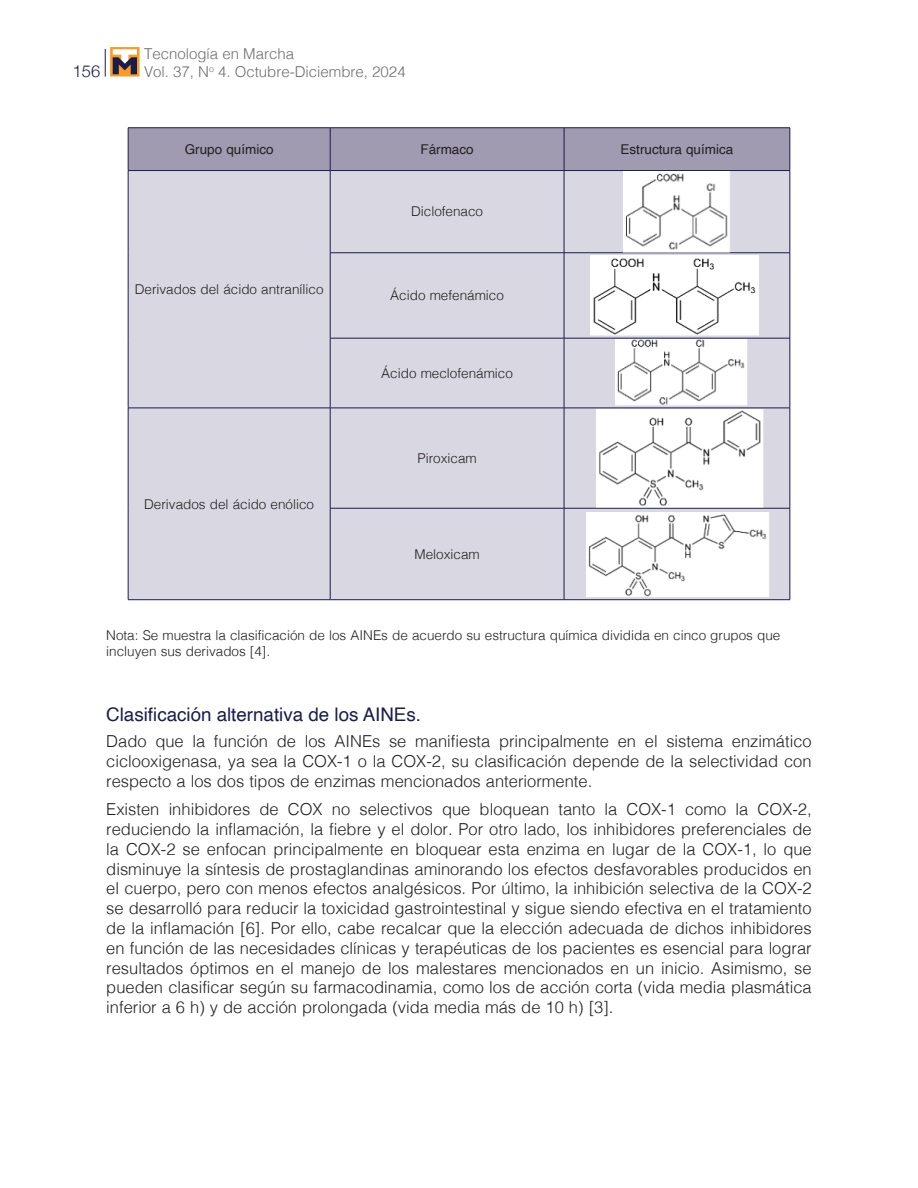
<style>
.page{position:relative;width:918px;height:1188px;background:#fff}
.page>*{position:absolute;margin:0;border:0;box-sizing:border-box;transform-origin:0 0}
.t1{font:18.75px "Helvetica";color:#1a1c4c}
.t2{font:300 16.5px/19.8px "Helvetica";color:#231f20;text-align:justify}
.t3{font:300 16.5px "Helvetica Neue";color:#1a1c4c}
.t4{font:300 15px/18px "Helvetica";color:#6c6d70}
.t5{font:300 13.5px/16.2px "Helvetica";color:#231f20}
.t6{font:13.5px "Helvetica";color:#231f20}
</style>
<div class="page">
<svg style="left:105px;top:49px;width:1px;height:28px"></svg>
<svg style="left:110px;top:47px;width:30px;height:30px"></svg>
<svg style="left:113px;top:49px;width:24px;height:25px"></svg>
<div style="left:129px;top:128px;width:661px;height:42px;background:#a09bb0"></div>
<div style="left:129px;top:171px;width:661px;height:428px;background:#d9d7e1"></div>
<hr style="left:128px;top:127px;width:202px;height:1px;background:#1a1c4c">
<hr style="left:128px;top:128px;width:1px;height:42px;background:#1a1c4c">
<hr style="left:330px;top:127px;width:234px;height:1px;background:#1a1c4c">
<hr style="left:330px;top:128px;width:1px;height:42px;background:#1a1c4c">
<hr style="left:564px;top:127px;width:226px;height:1px;background:#1a1c4c">
<hr style="left:564px;top:128px;width:1px;height:42px;background:#1a1c4c">
<hr style="left:790px;top:128px;width:1px;height:42px;background:#1a1c4c">
<hr style="left:128px;top:170px;width:202px;height:1px;background:#1a1c4c">
<hr style="left:128px;top:171px;width:1px;height:82px;background:#1a1c4c">
<hr style="left:330px;top:170px;width:234px;height:1px;background:#1a1c4c">
<hr style="left:330px;top:171px;width:1px;height:82px;background:#1a1c4c">
<hr style="left:564px;top:170px;width:226px;height:1px;background:#1a1c4c">
<hr style="left:564px;top:171px;width:1px;height:82px;background:#1a1c4c">
<hr style="left:790px;top:171px;width:1px;height:82px;background:#1a1c4c">
<hr style="left:128px;top:253px;width:1px;height:85px;background:#1a1c4c">
<hr style="left:330px;top:252px;width:234px;height:1px;background:#1a1c4c">
<hr style="left:330px;top:253px;width:1px;height:85px;background:#1a1c4c">
<hr style="left:564px;top:252px;width:226px;height:1px;background:#1a1c4c">
<hr style="left:564px;top:253px;width:1px;height:85px;background:#1a1c4c">
<hr style="left:790px;top:253px;width:1px;height:85px;background:#1a1c4c">
<hr style="left:128px;top:338px;width:1px;height:70px;background:#1a1c4c">
<hr style="left:330px;top:338px;width:234px;height:1px;background:#1a1c4c">
<hr style="left:330px;top:338px;width:1px;height:70px;background:#1a1c4c">
<hr style="left:564px;top:338px;width:226px;height:1px;background:#1a1c4c">
<hr style="left:564px;top:338px;width:1px;height:70px;background:#1a1c4c">
<hr style="left:790px;top:338px;width:1px;height:70px;background:#1a1c4c">
<hr style="left:128px;top:408px;width:202px;height:1px;background:#1a1c4c">
<hr style="left:128px;top:408px;width:1px;height:100px;background:#1a1c4c">
<hr style="left:330px;top:408px;width:234px;height:1px;background:#1a1c4c">
<hr style="left:330px;top:408px;width:1px;height:100px;background:#1a1c4c">
<hr style="left:564px;top:408px;width:226px;height:1px;background:#1a1c4c">
<hr style="left:564px;top:408px;width:1px;height:100px;background:#1a1c4c">
<hr style="left:790px;top:408px;width:1px;height:100px;background:#1a1c4c">
<hr style="left:128px;top:508px;width:1px;height:92px;background:#1a1c4c">
<hr style="left:330px;top:508px;width:234px;height:1px;background:#1a1c4c">
<hr style="left:330px;top:508px;width:1px;height:92px;background:#1a1c4c">
<hr style="left:564px;top:508px;width:226px;height:1px;background:#1a1c4c">
<hr style="left:564px;top:508px;width:1px;height:92px;background:#1a1c4c">
<hr style="left:790px;top:508px;width:1px;height:92px;background:#1a1c4c">
<hr style="left:128px;top:599px;width:202px;height:1px;background:#1a1c4c">
<hr style="left:330px;top:599px;width:234px;height:1px;background:#1a1c4c">
<hr style="left:564px;top:599px;width:226px;height:1px;background:#1a1c4c">
<img style="left:624px;top:172px;width:107px;height:81px">
<img style="left:591px;top:255px;width:171px;height:81px">
<img style="left:615px;top:340px;width:136px;height:67px">
<img style="left:596px;top:410px;width:170px;height:98px">
<img style="left:587px;top:512px;width:184px;height:88px">
<p class="t3" style="left:73px;top:57px;width:29px">156</p>
<p class="t4" style="left:144px;top:43px;width:263px">Tecnología en Marcha<br>Vol. 37, N<sup>o</sup> 4. Octubre-Diciembre, 2024</p>
<p class="t6" style="left:185px;top:139px;width:90px">Grupo químico</p>
<p class="t6" style="left:420px;top:139px;width:55px">Fármaco</p>
<p class="t6" style="left:620px;top:139px;width:114px">Estructura química</p>
<p class="t5" style="left:135px;top:280px;width:190px">Derivados del ácido antranílico</p>
<p class="t5" style="left:144px;top:495px;width:171px">Derivados del ácido enólico</p>
<p class="t5" style="left:411px;top:203px;width:74px">Diclofenaco</p>
<p class="t5" style="left:390px;top:286px;width:115px">Ácido mefenámico</p>
<p class="t5" style="left:381px;top:364px;width:133px">Ácido meclofenámico</p>
<p class="t5" style="left:418px;top:449px;width:61px">Piroxicam</p>
<p class="t5" style="left:414px;top:545px;width:67px">Meloxicam</p>
<p class="t5" style="left:106px;top:626px;width:676px">Nota: Se muestra la clasificación de los AINEs de acuerdo su estructura química dividida en cinco grupos que incluyen sus derivados [4].</p>
<p class="t1" style="left:106px;top:700px;width:316px">Clasificación alternativa de los AINEs.</p>
<p class="t2" style="left:106px;top:730px;width:707px">Dado que la función de los AINEs se manifiesta principalmente en el sistema enzimático ciclooxigenasa, ya sea la COX-1 o la COX-2, su clasificación depende de la selectividad con respecto a los dos tipos de enzimas mencionados anteriormente.</p>
<p class="t2" style="left:106px;top:798px;width:707px">Existen inhibidores de COX no selectivos que bloquean tanto la COX-1 como la COX-2, reduciendo la inflamación, la fiebre y el dolor. Por otro lado, los inhibidores preferenciales de la COX-2 se enfocan principalmente en bloquear esta enzima en lugar de la COX-1, lo que disminuye la síntesis de prostaglandinas aminorando los efectos desfavorables producidos en el cuerpo, pero con menos efectos analgésicos. Por último, la inhibición selectiva de la COX-2 se desarrolló para reducir la toxicidad gastrointestinal y sigue siendo efectiva en el tratamiento de la inflamación [6]. Por ello, cabe recalcar que la elección adecuada de dichos inhibidores en función de las necesidades clínicas y terapéuticas de los pacientes es esencial para lograr resultados óptimos en el manejo de los malestares mencionados en un inicio. Asimismo, se pueden clasificar según su farmacodinamia, como los de acción corta (vida media plasmática inferior a 6 h) y de acción prolongada (vida media más de 10 h) [3].</p>
</div>
